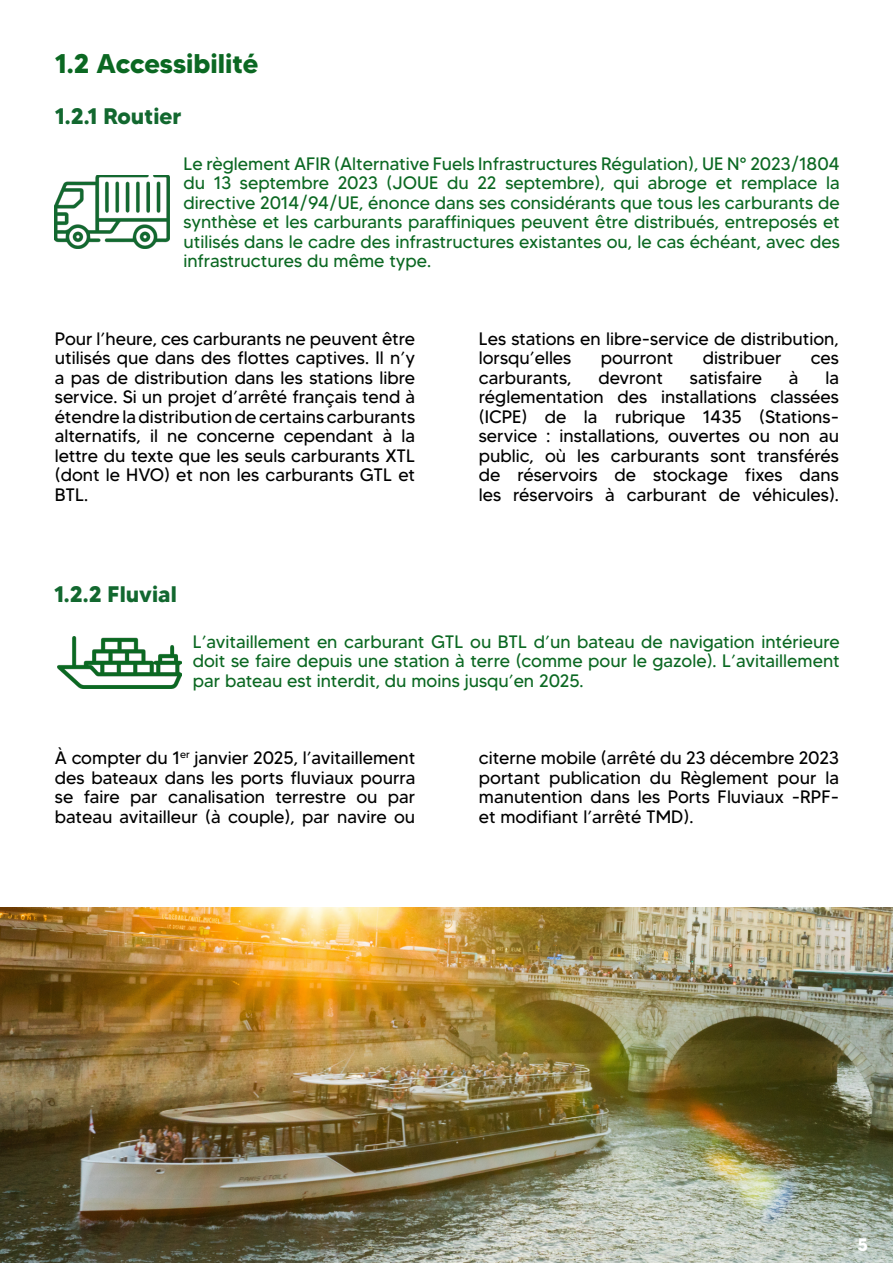
<style>
.page{position:relative;width:893px;height:1263px;background:#fff}
.page>*{position:absolute;margin:0;border:0;box-sizing:border-box;transform-origin:0 0}
.t1{font:700 27px "MADETOMMY";color:#0b6822}
.t2{font:700 22.5px "MADETOMMY";color:#12682f}
.t3{font:18px/19.5px "MADETOMMY";color:#000;text-align:justify}
.t4{font:18px/19.5px "MADETOMMY";color:#0b6822;text-align:justify}
.t5{font:700 18px "MADETOMMY";color:#fff}
</style>
<div class="page">
<img style="left:0;top:908px;width:893px;height:355px">
<img style="left:57px;top:637px;width:124px;height:52px">
<img style="left:55px;top:176px;width:115px;height:73px">
<h1 class="t1" style="left:55px;top:47px;width:205px">1.2 Accessibilité</h1>
<p class="t2" style="left:55px;top:102px;width:128px">1.2.1 Routier</p>
<p class="t4" style="left:183px;top:153px;width:658px">Le règlement AFIR (Alternative Fuels Infrastructures Régulation), UE N° 2023/1804 du 13 septembre 2023 (JOUE du 22 septembre), qui abroge et remplace la directive 2014/94/UE, énonce dans ses considérants que tous les carburants de synthèse et les carburants paraffiniques peuvent être distribués, entreposés et utilisés dans le cadre des infrastructures existantes ou, le cas échéant, avec des infrastructures du même type.</p>
<p class="t3" style="left:55px;top:328px;width:362px">Pour l’heure, ces carburants ne peuvent être utilisés que dans des flottes captives. Il n’y a pas de distribution dans les stations libre service. Si un projet d’arrêté français tend à étendre la distribution de certains carburants alternatifs, il ne concerne cependant à la lettre du texte que les seuls carburants XTL (dont le HVO) et non les carburants GTL et BTL.</p>
<p class="t3" style="left:479px;top:328px;width:362px">Les stations en libre-service de distribution, lorsqu’elles</p>
<p class="t3" style="left:601px;top:348px;width:74px">pourront</p>
<p class="t3" style="left:703px;top:348px;width:80px">distribuer</p>
<p class="t3" style="left:811px;top:348px;width:30px">ces</p>
<p class="t3" style="left:479px;top:367px;width:94px">carburants,</p>
<p class="t3" style="left:598px;top:367px;width:66px">devront</p>
<p class="t3" style="left:690px;top:367px;width:74px">satisfaire</p>
<p class="t3" style="left:789px;top:367px;width:11px">à</p>
<p class="t3" style="left:479px;top:367px;width:362px;text-indent:347px">la réglementation des installations classées (ICPE) de la rubrique 1435 (Stations&shy;service : installations, ouvertes ou non au public, où les carburants sont transférés de réservoirs de stockage fixes dans les réservoirs à carburant de véhicules).</p>
<p class="t2" style="left:54px;top:580px;width:124px">1.2.2 Fluvial</p>
<p class="t4" style="left:193px;top:631px;width:649px">L’avitaillement en carburant GTL ou BTL d’un bateau de navigation intérieure doit se faire depuis une station à terre (comme pour le gazole). L’avitaillement par bateau est interdit, du moins jusqu’en 2025.</p>
<p class="t3" style="left:55px;top:748px;width:362px">À compter du 1<sup>er</sup> janvier 2025, l’avitaillement des bateaux dans les ports fluviaux pourra se faire par canalisation terrestre ou par bateau avitailleur (à couple), par navire ou</p>
<p class="t3" style="left:479px;top:748px;width:362px">citerne mobile (arrêté du 23 décembre 2023 portant publication du Règlement pour la manutention dans les Ports Fluviaux -RPF&shy;et modifiant l’arrêté TMD).</p>
<p class="t5" style="left:857px;top:1233px;width:12px">5</p>
</div>
